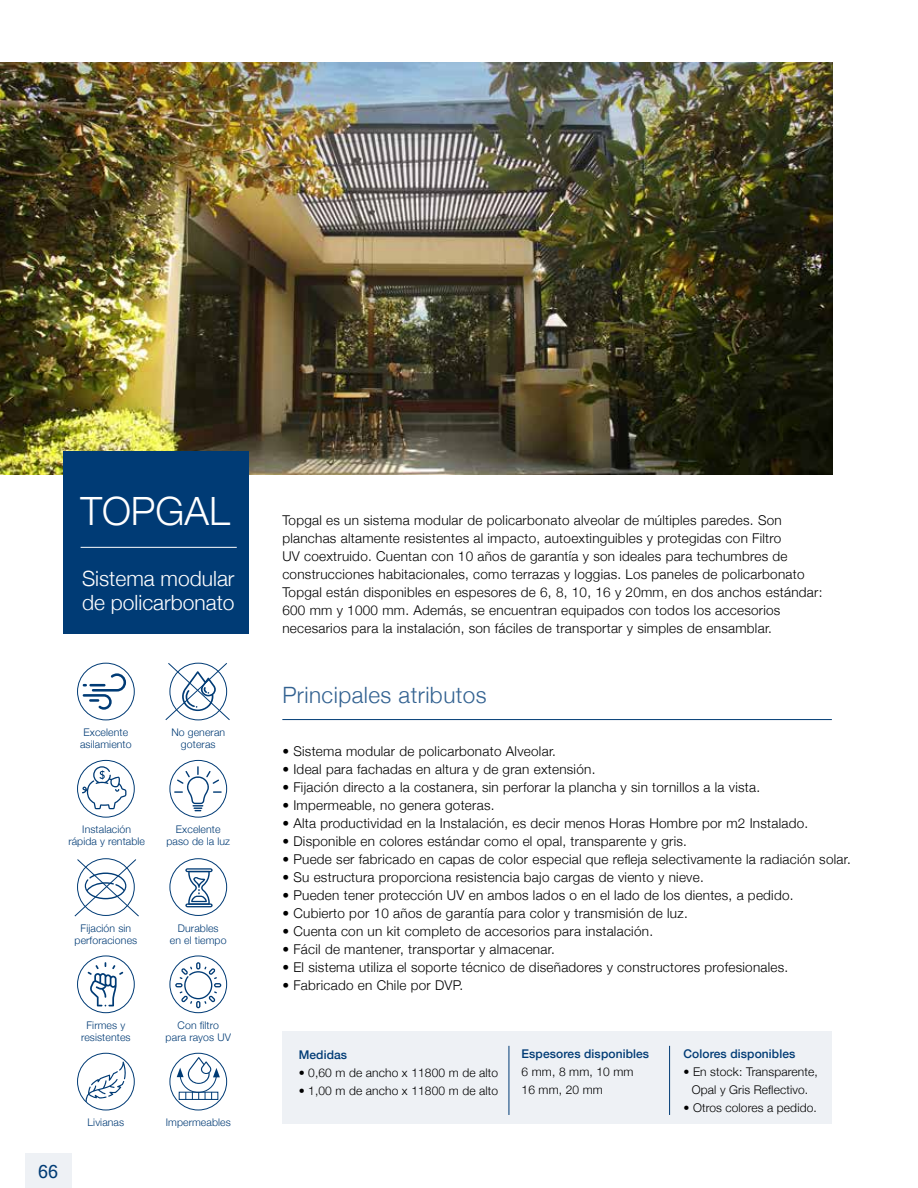
<style>
.page{position:relative;width:918px;height:1188px;background:#fff}
.page>*{position:absolute;margin:0;border:0;box-sizing:border-box;transform-origin:0 0}
.t1{font:300 39px "Helvetica Neue";color:#fff}
.t2{font:300 22.5px "Helvetica Neue";letter-spacing:.02em;color:#336291}
.t3{font:300 21px/24px "Helvetica Neue";color:#fff}
.t4{font:18px "Microsoft Sans Serif";color:#003b75}
.t5{font:300 13.5px/18px "Helvetica Neue";letter-spacing:.02em;color:#000}
.t6{font:300 12px/18px "Helvetica Neue";letter-spacing:.01em;color:#000}
.t7{font:500 12px "Helvetica Neue";letter-spacing:.01em;color:#003b75}
.t8{font:300 10.5px/12px "Helvetica Neue";letter-spacing:.01em;color:#003b75;text-align:center}
</style>
<div class="page">
<div style="left:25px;top:1154px;width:47px;height:34px;background:#eef1f5"></div>
<div style="left:282px;top:1032px;width:550px;height:92px;background:#eef1f5"></div>
<img style="left:0;top:63px;width:833px;height:412px">
<div style="left:63px;top:452px;width:186px;height:182px;background:#003b75"></div>
<hr style="left:81px;top:547px;width:156px;height:1px;background:#fff">
<hr style="left:282px;top:719px;width:550px;height:1px;background:#003b75">
<div style="left:77px;top:663px;width:57px;height:57px;border:1px solid #003b75;border-radius:50%"></div>
<div style="left:77px;top:760px;width:57px;height:57px;border:1px solid #003b75;border-radius:50%"></div>
<div style="left:170px;top:760px;width:57px;height:57px;border:1px solid #003b75;border-radius:50%"></div>
<div style="left:170px;top:859px;width:57px;height:57px;border:1px solid #003b75;border-radius:50%"></div>
<div style="left:77px;top:956px;width:57px;height:57px;border:1px solid #003b75;border-radius:50%"></div>
<div style="left:170px;top:956px;width:57px;height:57px;border:1px solid #003b75;border-radius:50%"></div>
<div style="left:170px;top:1053px;width:57px;height:57px;border:1px solid #003b75;border-radius:50%"></div>
<div style="left:77px;top:1053px;width:57px;height:57px;border:1px solid #003b75;border-radius:50%"></div>
<hr style="left:509px;top:1046px;width:1px;height:69px;background:#003b75">
<hr style="left:669px;top:1046px;width:1px;height:69px;background:#003b75">
<svg style="left:88px;top:962px;width:35px;height:44px"></svg>
<svg style="left:83px;top:673px;width:43px;height:37px"></svg>
<svg style="left:174px;top:766px;width:48px;height:45px"></svg>
<svg style="left:175px;top:962px;width:46px;height:46px"></svg>
<svg style="left:185px;top:868px;width:28px;height:4px"></svg>
<svg style="left:185px;top:903px;width:28px;height:4px"></svg>
<svg style="left:187px;top:870px;width:24px;height:36px"></svg>
<svg style="left:86px;top:1062px;width:40px;height:40px"></svg>
<svg style="left:165px;top:662px;width:65px;height:59px"></svg>
<svg style="left:82px;top:766px;width:44px;height:43px"></svg>
<svg style="left:74px;top:858px;width:65px;height:59px"></svg>
<svg style="left:177px;top:1057px;width:43px;height:43px"></svg>
<h1 class="t1" style="left:80px;top:480px;width:151px">TOPGAL</h1>
<h3 class="t3" style="left:82px;top:565px;width:154px">Sistema modular de policarbonato</h3>
<p class="t8" style="left:80px;top:726px;width:53px">Excelente asilamiento</p>
<p class="t8" style="left:171px;top:726px;width:55px">No generan goteras</p>
<p class="t8" style="left:68px;top:823px;width:78px">Instalación rápida y rentable</p>
<p class="t8" style="left:166px;top:823px;width:65px">Excelente paso de la luz</p>
<p class="t8" style="left:75px;top:921px;width:64px">Fijación sin perforaciones</p>
<p class="t8" style="left:170px;top:921px;width:58px">Durables<br>en el tiempo</p>
<p class="t8" style="left:81px;top:1018px;width:51px">Firmes y resistentes</p>
<p class="t8" style="left:166px;top:1018px;width:67px">Con filtro<br>para rayos UV</p>
<h3 class="t4" style="left:38px;top:1161px;width:22px">66</h3>
<p class="t8" style="left:88px;top:1116px;width:38px">Livianas</p>
<p class="t8" style="left:166px;top:1116px;width:67px">Impermeables</p>
<p class="t5" style="left:282px;top:511px;width:542px">Topgal es un sistema modular de policarbonato alveolar de múltiples paredes. Son planchas altamente resistentes al impacto, autoextinguibles y protegidas con Filtro<br>UV coextruido. Cuentan con 10 años de garantía y son ideales para techumbres de construcciones habitacionales, como terrazas y loggias. Los paneles de policarbonato Topgal están disponibles en espesores de 6, 8, 10, 16 y 20mm, en dos anchos estándar:<br>600 mm y 1000 mm. Además, se encuentran equipados con todos los accesorios necesarios para la instalación, son fáciles de transportar y simples de ensamblar.</p>
<h2 class="t2" style="left:282px;top:676px;width:206px">Principales atributos</h2>
<p class="t5" style="left:282px;top:741px;width:275px">• Sistema modular de policarbonato Alveolar.</p>
<p class="t5" style="left:282px;top:759px;width:315px">• Ideal para fachadas en altura y de gran extensión.</p>
<p class="t5" style="left:282px;top:777px;width:479px">• Fijación directo a la costanera, sin perforar la plancha y sin tornillos a la vista.</p>
<p class="t5" style="left:282px;top:795px;width:214px">• Impermeable, no genera goteras.</p>
<p class="t5" style="left:282px;top:813px;width:528px">• Alta productividad en la Instalación, es decir menos Horas Hombre por m2 Instalado.</p>
<p class="t5" style="left:282px;top:831px;width:406px">• Disponible en colores estándar como el opal, transparente y gris.</p>
<p class="t5" style="left:282px;top:849px;width:570px">• Puede ser fabricado en capas de color especial que refleja selectivamente la radiación solar.</p>
<p class="t5" style="left:282px;top:867px;width:423px">• Su estructura proporciona resistencia bajo cargas de viento y nieve.</p>
<p class="t5" style="left:282px;top:885px;width:513px">• Pueden tener protección UV en ambos lados o en el lado de los dientes, a pedido.</p>
<p class="t5" style="left:282px;top:903px;width:407px">• Cubierto por 10 años de garantía para color y transmisión de luz.</p>
<p class="t5" style="left:282px;top:921px;width:372px">• Cuenta con un kit completo de accesorios para instalación.</p>
<p class="t5" style="left:282px;top:939px;width:274px">• Fácil de mantener, transportar y almacenar.</p>
<p class="t5" style="left:282px;top:957px;width:508px">• El sistema utiliza el soporte técnico de diseñadores y constructores profesionales.</p>
<p class="t5" style="left:282px;top:975px;width:183px">• Fabricado en Chile por DVP.</p>
<p class="t7" style="left:299px;top:1046px;width:50px">Medidas</p>
<p class="t6" style="left:299px;top:1063px;width:201px">• 0,60 m de ancho x 11800 m de alto</p>
<p class="t6" style="left:299px;top:1081px;width:201px">• 1,00 m de ancho x 11800 m de alto</p>
<p class="t7" style="left:522px;top:1044px;width:129px">Espesores disponibles</p>
<p class="t6" style="left:522px;top:1061px;width:113px">6 mm, 8 mm, 10 mm<br>16 mm, 20 mm</p>
<p class="t7" style="left:683px;top:1044px;width:113px">Colores disponibles</p>
<p class="t6" style="left:683px;top:1061px;width:136px;text-align:center">• En stock: Transparente,<br>Opal y Gris Reflectivo.</p>
<p class="t6" style="left:683px;top:1097px;width:135px">• Otros colores a pedido.</p>
</div>
